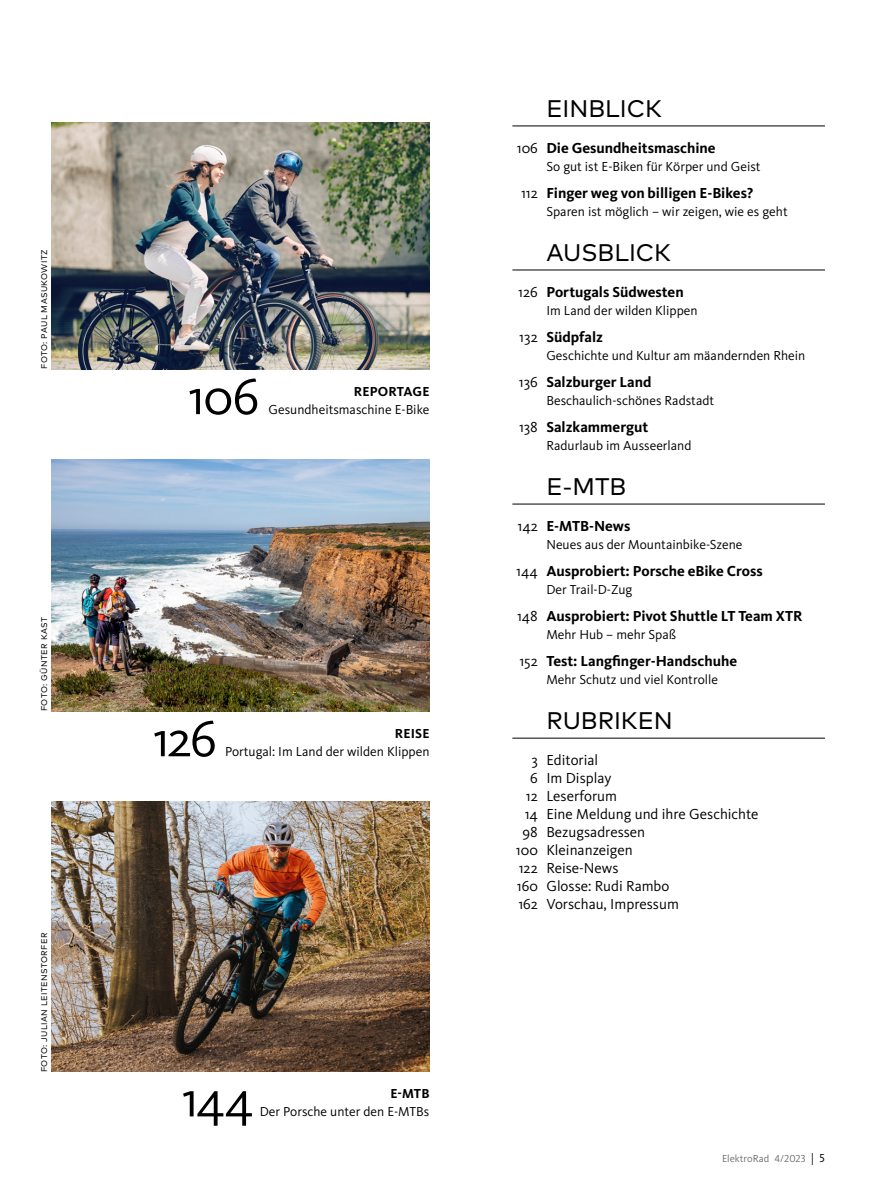
<style>
.page{position:relative;width:893px;height:1191px;background:#fff}
.page>*{position:absolute;margin:0;border:0;box-sizing:border-box;transform-origin:0 0}
.t1{font:52.5px "Kievit OT";color:#000}
.t2{font:24px "Mark OT";color:#000}
.t3{font:700 15px "Kievit OT";color:#000}
.t4{font:15px "Kievit OT";color:#000}
.t5{font:13.5px "Kievit OT";color:#000}
.t6{font:700 13.5px "Kievit OT";letter-spacing:.01em;color:#000}
.t7{font:10.5px "Kievit OT";color:#707172}
.t8{font:8.25px "Mark OT";letter-spacing:.045em;color:#000}
.s1{font-weight:400}
.s2{font-size:12px;color:#000}
</style>
<div class="page">
<img style="left:51px;top:459px;width:378px;height:252px">
<img style="left:51px;top:801px;width:378px;height:270px">
<img style="left:51px;top:123px;width:378px;height:246px">
<hr style="left:512px;top:126px;width:313px;height:1px;background:#000">
<hr style="left:512px;top:270px;width:313px;height:1px;background:#000">
<hr style="left:512px;top:504px;width:313px;height:1px;background:#000">
<hr style="left:512px;top:738px;width:313px;height:1px;background:#000">
<p class="t8" style="left:39px;top:369px;width:121px;rotate:-90deg">FOTO: PAUL MASUKOWITZ</p>
<p class="t8" style="left:39px;top:711px;width:96px;rotate:-90deg">FOTO: GÜNTER KAST</p>
<p class="t8" style="left:39px;top:1072px;width:141px;rotate:-90deg">FOTO: JULIAN LEITENSTORFER</p>
<h1 class="t1" style="left:188px;top:365px;width:73px">106</h1>
<p class="t6" style="left:354px;top:383px;width:77px">REPORTAGE</p>
<p class="t5" style="left:269px;top:401px;width:162px">Gesundheitsmaschine E-Bike</p>
<h1 class="t1" style="left:153px;top:707px;width:66px">126</h1>
<p class="t6" style="left:395px;top:725px;width:36px">REISE</p>
<p class="t5" style="left:225px;top:743px;width:206px">Portugal: Im Land der wilden Klippen</p>
<h1 class="t1" style="left:181px;top:1067px;width:74px">144</h1>
<p class="t6" style="left:390px;top:1085px;width:41px">E-MTB</p>
<p class="t5" style="left:260px;top:1103px;width:171px">Der Porsche unter den E-MTBs</p>
<h2 class="t2" style="left:546px;top:94px;width:117px">EINBLICK</h2>
<p class="t3" style="left:517px;top:139px;width:200px"><span class="s1">106</span> Die Gesundheitsmaschine</p>
<p class="t5" style="left:546px;top:158px;width:216px">So gut ist E-Biken für Körper und Geist</p>
<p class="t3" style="left:521px;top:184px;width:234px"><span class="s1">112</span> Finger weg von billigen E-Bikes?</p>
<p class="t5" style="left:546px;top:203px;width:243px">Sparen ist möglich – wir zeigen, wie es geht</p>
<h2 class="t2" style="left:546px;top:238px;width:126px">AUSBLICK</h2>
<p class="t3" style="left:518px;top:283px;width:167px"><span class="s1">126</span> Portugals Südwesten</p>
<p class="t5" style="left:546px;top:302px;width:153px">Im Land der wilden Klippen</p>
<p class="t3" style="left:519px;top:328px;width:85px"><span class="s1">132</span> Südpfalz</p>
<p class="t5" style="left:546px;top:347px;width:261px">Geschichte und Kultur am mäandernden Rhein</p>
<p class="t3" style="left:519px;top:373px;width:134px"><span class="s1">136</span> Salzburger Land</p>
<p class="t5" style="left:546px;top:392px;width:169px">Beschaulich-schönes Radstadt</p>
<p class="t3" style="left:519px;top:418px;width:131px"><span class="s1">138</span> Salzkammergut</p>
<p class="t5" style="left:546px;top:437px;width:147px">Radurlaub im Ausseerland</p>
<h2 class="t2" style="left:546px;top:472px;width:82px">E-MTB</h2>
<p class="t3" style="left:518px;top:517px;width:114px"><span class="s1">142</span> E-MTB-News</p>
<p class="t5" style="left:546px;top:536px;width:198px">Neues aus der Mountainbike-Szene</p>
<p class="t3" style="left:516px;top:562px;width:248px"><span class="s1">144</span> Ausprobiert: Porsche eBike Cross</p>
<p class="t5" style="left:546px;top:581px;width:87px">Der Trail-D-Zug</p>
<p class="t3" style="left:517px;top:607px;width:287px"><span class="s1">148</span> Ausprobiert: Pivot Shuttle LT Team XTR</p>
<p class="t5" style="left:546px;top:626px;width:131px">Mehr Hub – mehr Spaß</p>
<p class="t3" style="left:519px;top:652px;width:219px"><span class="s1">152</span> Test: Langfinger-Handschuhe</p>
<p class="t5" style="left:546px;top:671px;width:173px">Mehr Schutz und viel Kontrolle</p>
<h2 class="t2" style="left:546px;top:706px;width:128px">RUBRIKEN</h2>
<p class="t4" style="left:531px;top:751px;width:68px">3 Editorial</p>
<p class="t4" style="left:530px;top:769px;width:83px">6 Im Display</p>
<p class="t4" style="left:526px;top:787px;width:93px">12 Leserforum</p>
<p class="t4" style="left:525px;top:805px;width:235px">14 Eine Meldung und ihre Geschichte</p>
<p class="t4" style="left:523px;top:823px;width:124px">98 Bezugsadressen</p>
<p class="t4" style="left:516px;top:841px;width:118px">100 Kleinanzeigen</p>
<p class="t4" style="left:519px;top:859px;width:101px">122 Reise-News</p>
<p class="t4" style="left:517px;top:877px;width:154px">160 Glosse: Rudi Rambo</p>
<p class="t4" style="left:518px;top:895px;width:162px">162 Vorschau, Impressum</p>
<p class="t7" style="left:722px;top:1151px;width:104px">ElektroRad 4/2023 <span class="s2">| 5</span></p>
</div>
